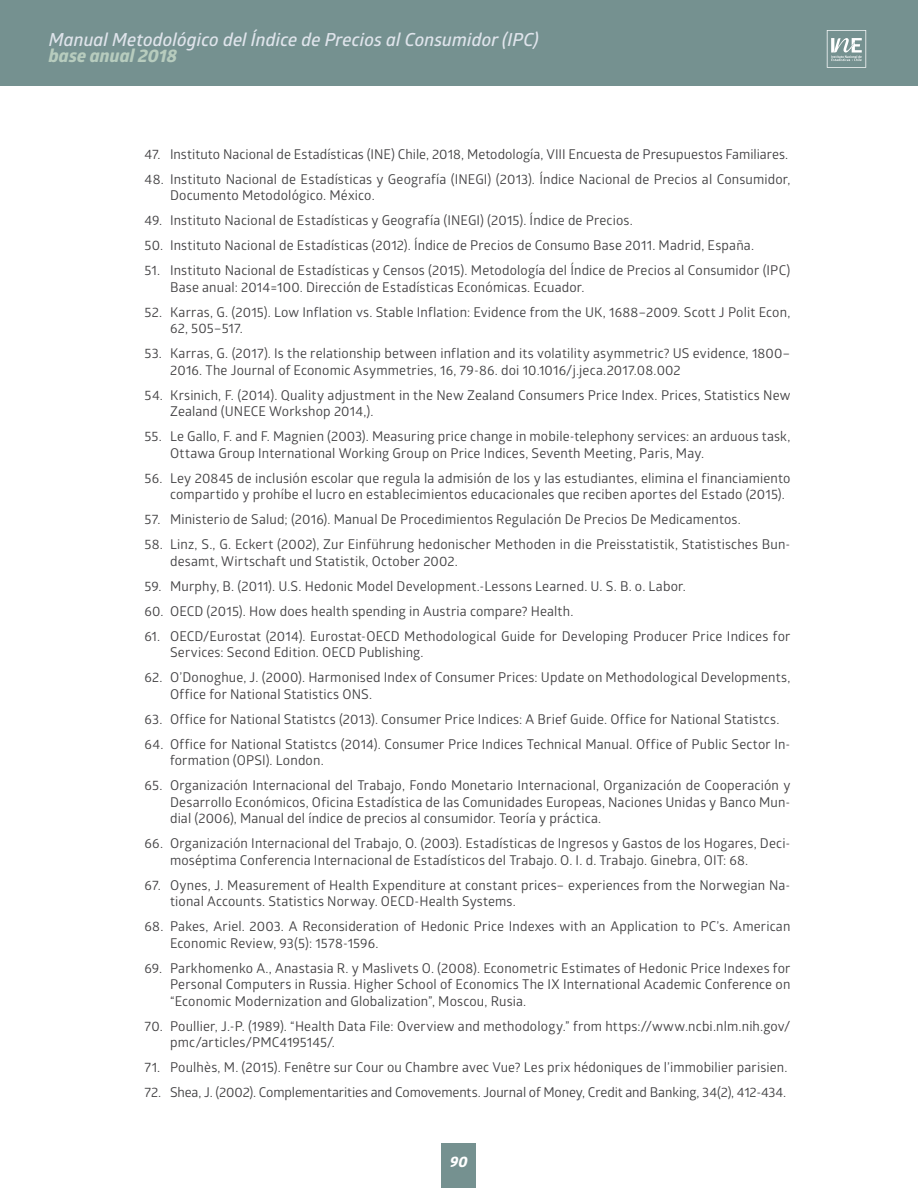
<style>
.page{position:relative;width:918px;height:1188px;background:#fff}
.page>*{position:absolute;margin:0;border:0;box-sizing:border-box;transform-origin:0 0}
.t1{font:italic 600 18px "Glober";color:#dfe4eb}
.t2{font:italic 700 18px "Globerx";color:#b7ccbe}
.t3{font:italic 700 15px "Globerx";color:#fff}
.t4{font:13.5px/16.5px "Glober";letter-spacing:.01em;color:#414042}
.t5{font:13.5px "Glober";letter-spacing:-.01em;color:#414042}
</style>
<div class="page">
<div style="left:0;top:0;width:918px;height:85px;background:#759190"></div>
<div style="left:442px;top:1144px;width:34px;height:44px;background:#759190"></div>
<svg style="left:827px;top:30px;width:39px;height:38px"></svg>
<h1 class="t1" style="left:49px;top:27px;width:491px">Manual Metodológico del Índice de Precios al Consumidor (IPC)</h1>
<h1 class="t2" style="left:49px;top:43px;width:130px">base anual 2018</h1>
<p class="t4" style="left:145px;top:145px;width:645px">47. Instituto Nacional de Estadísticas (INE) Chile, 2018, Metodología, VIII Encuesta de Presupuestos Familiares.</p>
<p class="t4" style="left:170px;top:170px;width:622px;text-indent:-26px">48. Instituto Nacional de Estadísticas y Geografía (INEGI) (2013). Índice Nacional de Precios al Consumidor,<br>Documento Metodológico. México.</p>
<p class="t4" style="left:145px;top:212px;width:490px">49. Instituto Nacional de Estadísticas y Geografía (INEGI) (2015). Índice de Precios.</p>
<p class="t4" style="left:145px;top:237px;width:611px">50. Instituto Nacional de Estadísticas (2012). Índice de Precios de Consumo Base 2011. Madrid, España.</p>
<p class="t4" style="left:170px;top:262px;width:622px;text-indent:-26px">51. Instituto Nacional de Estadísticas y Censos (2015). Metodología del Índice de Precios al Consumidor (IPC)<br>Base anual: 2014=100. Dirección de Estadísticas Económicas. Ecuador.</p>
<p class="t4" style="left:170px;top:303px;width:622px;text-indent:-26px">52. Karras, G. (2015). Low Inflation vs. Stable Inflation: Evidence from the UK, 1688–2009. Scott J Polit Econ,<br>62, 505–517.</p>
<p class="t4" style="left:170px;top:345px;width:622px;text-indent:-26px">53. Karras, G. (2017). Is the relationship between inflation and its volatility asymmetric? US evidence, 1800–<br>2016. The Journal of Economic Asymmetries, 16, 79-86. doi 10.1016/j.jeca.2017.08.002</p>
<p class="t4" style="left:170px;top:386px;width:622px;text-indent:-26px">54. Krsinich, F. (2014). Quality adjustment in the New Zealand Consumers Price Index. Prices, Statistics New<br>Zealand (UNECE Workshop 2014,).</p>
<p class="t4" style="left:170px;top:428px;width:622px;text-indent:-26px">55. Le Gallo, F. and F. Magnien (2003). Measuring price change in mobile-telephony services: an arduous task,<br>Ottawa Group International Working Group on Price Indices, Seventh Meeting, Paris, May.</p>
<p class="t4" style="left:170px;top:469px;width:622px;text-indent:-26px">56. Ley 20845 de inclusión escolar que regula la admisión de los y las estudiantes, elimina el financiamiento compartido y prohíbe el lucro en establecimientos educacionales que reciben aportes del Estado (2015).</p>
<p class="t4" style="left:145px;top:511px;width:598px">57. Ministerio de Salud; (2016). Manual De Procedimientos Regulación De Precios De Medicamentos.</p>
<p class="t4" style="left:170px;top:536px;width:622px;text-indent:-26px">58. Linz, S., G. Eckert (2002), Zur Einführung hedonischer Methoden in die Preisstatistik, Statistisches Bun&shy;desamt, Wirtschaft und Statistik, October 2002.</p>
<p class="t4" style="left:145px;top:577px;width:543px">59. Murphy, B. (2011). U.S. Hedonic Model Development.-Lessons Learned. U. S. B. o. Labor.</p>
<p class="t4" style="left:145px;top:602px;width:430px">60. OECD (2015). How does health spending in Austria compare? Health.</p>
<p class="t4" style="left:170px;top:627px;width:622px;text-indent:-26px">61. OECD/Eurostat (2014). Eurostat-OECD Methodological Guide for Developing Producer Price Indices for<br>Services: Second Edition. OECD Publishing.</p>
<p class="t4" style="left:170px;top:669px;width:622px;text-indent:-26px">62. O’Donoghue, J. (2000). Harmonised Index of Consumer Prices: Update on Methodological Developments,<br>Office for National Statistics ONS.</p>
<p class="t4" style="left:145px;top:710px;width:636px">63. Office for National Statistcs (2013). Consumer Price Indices: A Brief Guide. Office for National Statistcs.</p>
<p class="t4" style="left:170px;top:735px;width:622px;text-indent:-26px">64. Office for National Statistcs (2014). Consumer Price Indices Technical Manual. Office of Public Sector In&shy;formation (OPSI). London.</p>
<p class="t4" style="left:170px;top:777px;width:622px;text-align:justify;text-indent:-26px">65. Organización Internacional del Trabajo, Fondo Monetario Internacional, Organización de Cooperación y Desarrollo Económicos, Oficina Estadística de las Comunidades Europeas, Naciones Unidas y Banco Mun&shy;dial (2006), Manual del índice de precios al consumidor. Teoría y práctica.</p>
<p class="t4" style="left:170px;top:835px;width:622px;text-indent:-26px">66. Organización Internacional del Trabajo, O. (2003). Estadísticas de Ingresos y Gastos de los Hogares, Deci&shy;moséptima Conferencia Internacional de Estadísticos del Trabajo. O. I. d. Trabajo. Ginebra, OIT: 68.</p>
<p class="t4" style="left:170px;top:876px;width:622px;text-indent:-26px">67. Oynes, J. Measurement of Health Expenditure at constant prices– experiences from the Norwegian Na&shy;tional Accounts. Statistics Norway. OECD-Health Systems.</p>
<p class="t4" style="left:170px;top:918px;width:622px;text-indent:-26px">68. Pakes, Ariel. 2003. A Reconsideration of Hedonic Price Indexes with an Application to PC’s. American<br>Economic Review, 93(5): 1578-1596.</p>
<p class="t4" style="left:170px;top:959px;width:622px;text-align:justify;text-indent:-26px">69. Parkhomenko A., Anastasia R. y Maslivets O. (2008). Econometric Estimates of Hedonic Price Indexes for Personal Computers in Russia. Higher School of Economics The IX International Academic Conference on “Economic Modernization and Globalization”, Moscou, Rusia.</p>
<p class="t4" style="left:170px;top:1017px;width:622px;text-indent:-26px">70. Poullier, J.-P. (1989). “Health Data File: Overview and methodology.” from https://www.ncbi.nlm.nih.gov/ pmc/articles/PMC4195145/.</p>
<p class="t4" style="left:145px;top:1059px;width:644px">71. Poulhès, M. (2015). Fenêtre sur Cour ou Chambre avec Vue? Les prix hédoniques de l’immobilier parisien.</p>
<p class="t5" style="left:145px;top:1083px;width:643px">72. Shea, J. (2002). Complementarities and Comovements. Journal of Money, Credit and Banking, 34(2), 412-434.</p>
<p class="t3" style="left:450px;top:1151px;width:19px">90</p>
</div>
